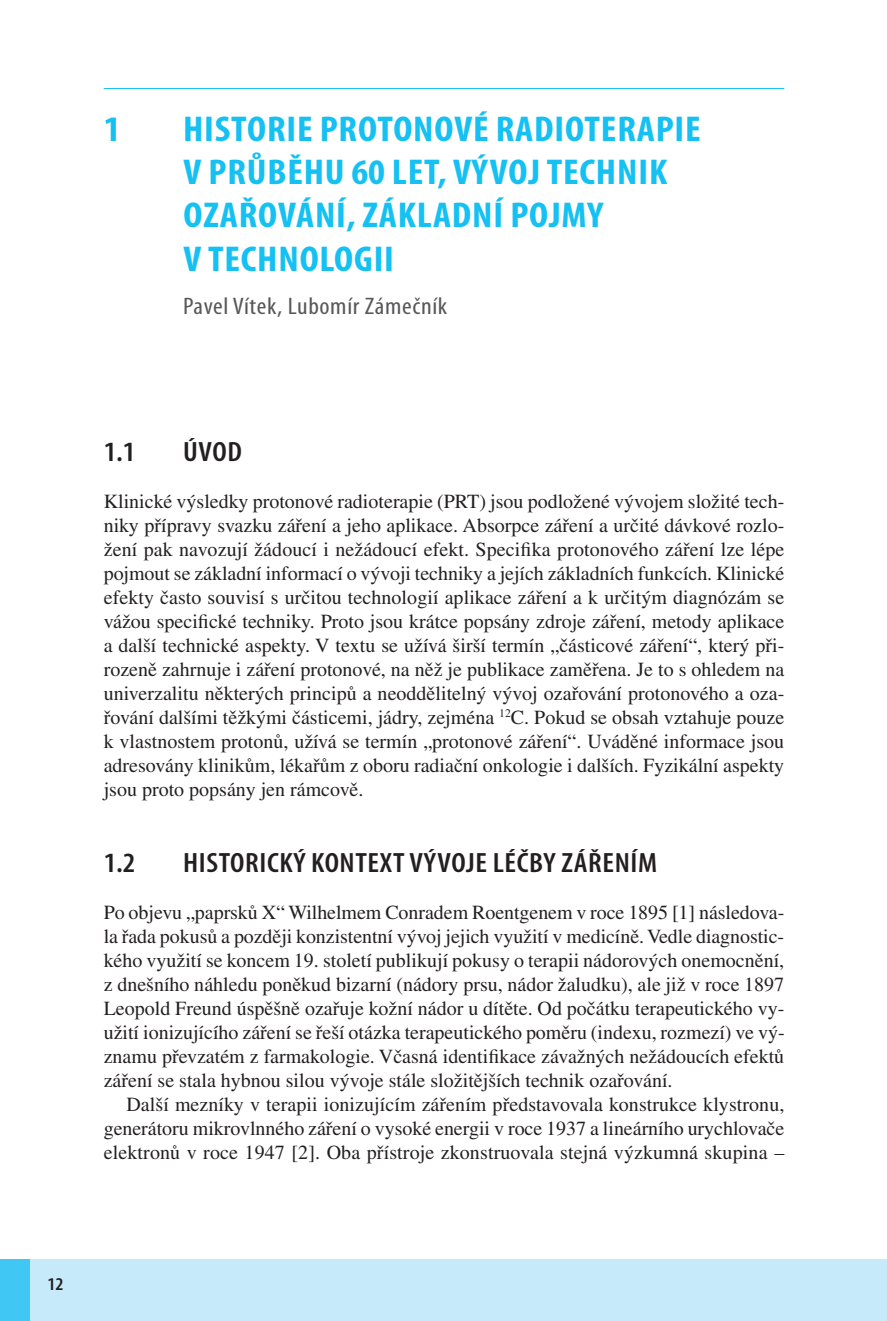
<style>
.page{position:relative;width:887px;height:1321px;background:#fff}
.page>*{position:absolute;margin:0;border:0;box-sizing:border-box;transform-origin:0 0}
.t1{font:700 condensed 36px/43.2px "Myriad Pro";letter-spacing:.02em;color:#15c0f2;scale:1.1 1}
.t2{font:600 condensed 28px "Myriad Pro";letter-spacing:.02em;color:#231f20;scale:1.1 1}
.t3{font:condensed 24px "Myriad Pro";letter-spacing:.025em;color:#57585a;scale:1.1 1}
.t4{font:20px/24px "Times CE";color:#231f20;text-align:justify}
.t5{font:600 condensed 18px "Myriad Pro";color:#231f20;scale:1.1 1}
</style>
<div class="page">
<hr style="left:886px;top:1259px;width:1px;height:61px;background:#c6eafa">
<div style="left:0;top:1259px;width:886px;height:61px;background:#c6eafa"></div>
<div style="left:0;top:1259px;width:30px;height:61px;background:#40c7f4"></div>
<hr style="left:104px;top:88px;width:680px;height:1px;background:#15c0f2">
<h1 class="t1" style="left:104px;top:107px;width:17px">1</h1>
<h1 class="t1" style="left:183px;top:107px;width:472px">HISTORIE PROTONOVÉ RADIOTERAPIE<br>V PRŮBĚHU 60 LET, VÝVOJ TECHNIK<br>OZAŘOVÁNÍ, ZÁKLADNÍ POJMY<br>V TECHNOLOGII</h1>
<p class="t3" style="left:183px;top:293px;width:242px">Pavel Vítek, Lubomír Zámečník</p>
<h2 class="t2" style="left:104px;top:436px;width:30px">1.1</h2>
<h2 class="t2" style="left:183px;top:436px;width:55px">ÚVOD</h2>
<p class="t4" style="left:104px;top:489px;width:682px">Klinické výsledky protonové radioterapie (PRT) jsou podložené vývojem složité tech&shy;niky přípravy svazku záření a jeho aplikace. Absorpce záření a určité dávkové rozlo&shy;žení pak navozují žádoucí i nežádoucí efekt. Specifika protonového záření lze lépe pojmout se základní informací o vývoji techniky a jejích základních funkcích. Klinické efekty často souvisí s určitou technologií aplikace záření a k určitým diagnózám se vážou specifické techniky. Proto jsou krátce popsány zdroje záření, metody aplikace a další technické aspekty. V textu se užívá širší termín „částicové záření“, který při&shy;rozeně zahrnuje i záření protonové, na něž je publikace zaměřena. Je to s ohledem na univerzalitu některých principů a neoddělitelný vývoj ozařování protonového a oza&shy;řování dalšími těžkými částicemi, jádry, zejména <sup>12</sup>C. Pokud se obsah vztahuje pouze k vlastnostem protonů, užívá se termín „protonové záření“. Uváděné informace jsou adresovány klinikům, lékařům z oboru radiační onkologie i dalších. Fyzikální aspekty jsou proto popsány jen rámcově.</p>
<h2 class="t2" style="left:104px;top:847px;width:30px">1.2</h2>
<h2 class="t2" style="left:183px;top:847px;width:432px">HISTORICKÝ KONTEXT VÝVOJE LÉČBY ZÁŘENÍM</h2>
<p class="t4" style="left:104px;top:899px;width:682px">Po objevu „paprsků X“ Wilhelmem Conradem Roentgenem v roce 1895 [1] následova&shy;la řada pokusů a později konzistentní vývoj jejich využití v medicíně. Vedle diagnostic&shy;kého využití se koncem 19. století publikují pokusy o terapii nádorových onemocnění, z dnešního náhledu poněkud bizarní (nádory prsu, nádor žaludku), ale již v roce 1897<br>Leopold Freund úspěšně ozařuje kožní nádor u dítěte. Od počátku terapeutického vy&shy;užití ionizujícího záření se řeší otázka terapeutického poměru (indexu, rozmezí) ve vý&shy;znamu převzatém z farmakologie. Včasná identifikace závažných nežádoucích efektů záření se stala hybnou silou vývoje stále složitějších technik ozařování.</p>
<p class="t4" style="left:104px;top:1091px;width:682px;text-indent:23px">Další mezníky v terapii ionizujícím zářením představovala konstrukce klystronu, generátoru mikrovlnného záření o vysoké energii v roce 1937 a lineárního urychlovače elektronů v roce 1947 [2]. Oba přístroje zkonstruovala stejná výzkumná skupina –</p>
<p class="t5" style="left:47px;top:1274px;width:16px">12</p>
</div>
